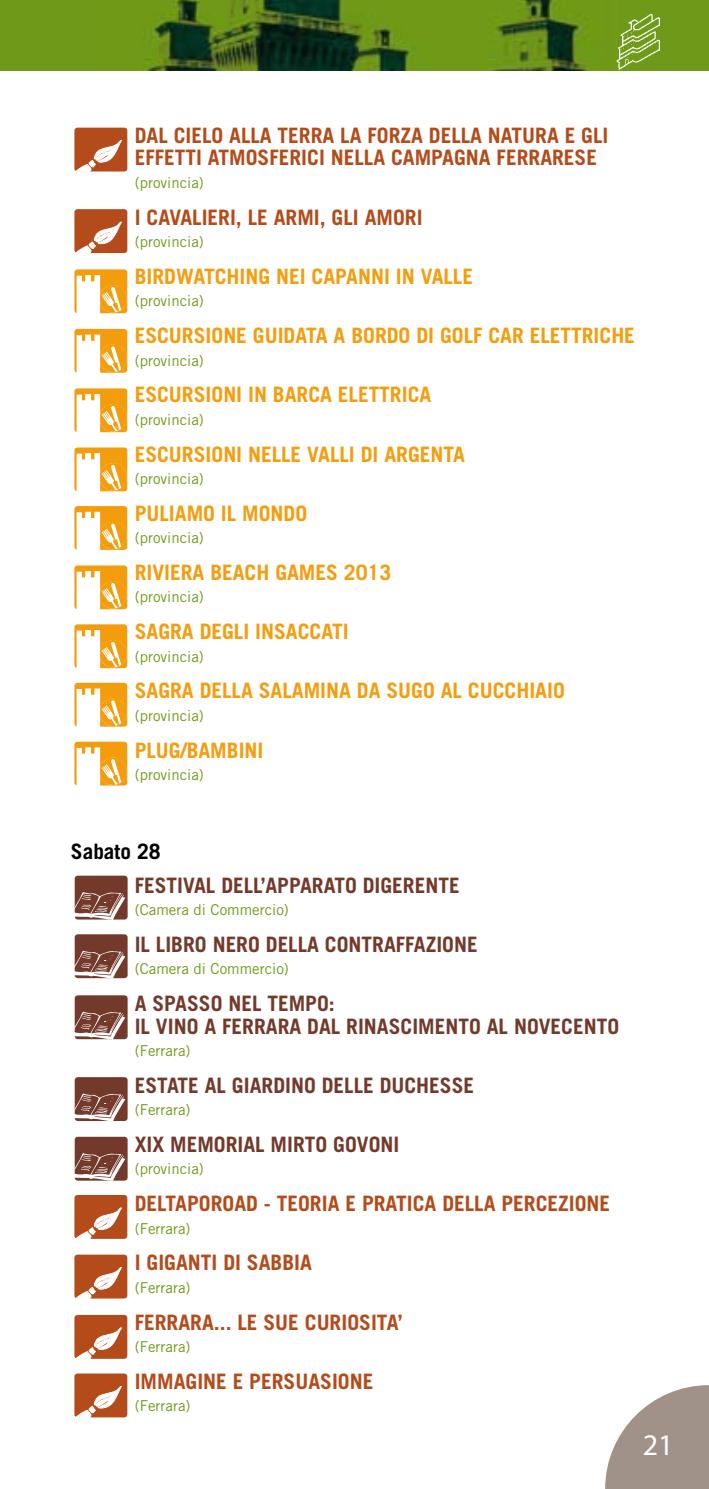
<style>
.page{position:relative;width:709px;height:1489px;background:#fff}
.page>*{position:absolute;margin:0;border:0;box-sizing:border-box;transform-origin:0 0}
.t1{font:30px "Myriad Pro";color:#fff}
.t2{font:700 21.25px "Trade Gothic LT Std";color:#f49d0f}
.t3{font:700 21.25px/22.5px "Trade Gothic LT Std";color:#b44b1a}
.t4{font:700 21.25px/22.5px "Trade Gothic LT Std";color:#733a2b}
.t5{font:700 21.25px "Trade Gothic LT Std";color:#000}
.t6{font:15px "Trade Gothic LT Std";color:#6f9a19}
</style>
<div class="page">
<div style="left:0;top:0;width:709px;height:71px;background:#6f9a19"></div>
<img style="left:143px;top:0;width:474px;height:71px">
<img style="left:617px;top:14px;width:42px;height:55px">
<svg style="left:605px;top:1385px;width:104px;height:103px"></svg>
<div style="left:74px;top:388px;width:53px;height:44px;background:#f49d0c;border-radius:3px"></div>
<svg style="left:77px;top:394px;width:50px;height:39px"></svg>
<div style="left:74px;top:269px;width:53px;height:44px;background:#f49d0c;border-radius:3px"></div>
<svg style="left:77px;top:275px;width:50px;height:39px"></svg>
<div style="left:74px;top:447px;width:53px;height:44px;background:#f49d0c;border-radius:3px"></div>
<svg style="left:77px;top:453px;width:50px;height:39px"></svg>
<div style="left:74px;top:329px;width:53px;height:44px;background:#f49d0c;border-radius:3px"></div>
<svg style="left:77px;top:334px;width:50px;height:39px"></svg>
<div style="left:74px;top:506px;width:53px;height:44px;background:#f49d0c;border-radius:3px"></div>
<svg style="left:77px;top:511px;width:50px;height:39px"></svg>
<div style="left:74px;top:565px;width:53px;height:44px;background:#f49d0c;border-radius:3px"></div>
<svg style="left:77px;top:571px;width:50px;height:39px"></svg>
<div style="left:74px;top:682px;width:53px;height:44px;background:#f49d0c;border-radius:3px"></div>
<svg style="left:77px;top:688px;width:50px;height:39px"></svg>
<div style="left:74px;top:624px;width:53px;height:44px;background:#f49d0c;border-radius:3px"></div>
<svg style="left:77px;top:630px;width:50px;height:39px"></svg>
<div style="left:74px;top:741px;width:53px;height:44px;background:#f49d0c;border-radius:3px"></div>
<svg style="left:77px;top:747px;width:50px;height:39px"></svg>
<div style="left:75px;top:875px;width:53px;height:44px;background:#733a2b;border-radius:3px"></div>
<svg style="left:74px;top:891px;width:51px;height:29px"></svg>
<div style="left:75px;top:934px;width:53px;height:44px;background:#733a2b;border-radius:3px"></div>
<svg style="left:74px;top:950px;width:51px;height:28px"></svg>
<div style="left:75px;top:995px;width:53px;height:44px;background:#733a2b;border-radius:3px"></div>
<svg style="left:74px;top:1011px;width:51px;height:28px"></svg>
<div style="left:75px;top:1077px;width:53px;height:43px;background:#733a2b;border-radius:3px"></div>
<svg style="left:74px;top:1093px;width:51px;height:28px"></svg>
<div style="left:75px;top:1136px;width:53px;height:44px;background:#733a2b;border-radius:3px"></div>
<svg style="left:74px;top:1152px;width:51px;height:29px"></svg>
<div style="left:74px;top:128px;width:53px;height:43px;background:#b44b1a;border-radius:3px"></div>
<svg style="left:76px;top:140px;width:45px;height:32px"></svg>
<div style="left:74px;top:209px;width:53px;height:44px;background:#b44b1a;border-radius:3px"></div>
<svg style="left:76px;top:222px;width:45px;height:31px"></svg>
<div style="left:74px;top:1194px;width:53px;height:44px;background:#b44b1a;border-radius:3px"></div>
<svg style="left:76px;top:1207px;width:45px;height:32px"></svg>
<div style="left:74px;top:1254px;width:53px;height:44px;background:#b44b1a;border-radius:3px"></div>
<svg style="left:76px;top:1267px;width:45px;height:31px"></svg>
<div style="left:74px;top:1314px;width:53px;height:44px;background:#b44b1a;border-radius:3px"></div>
<svg style="left:76px;top:1327px;width:45px;height:32px"></svg>
<div style="left:74px;top:1373px;width:53px;height:44px;background:#b44b1a;border-radius:3px"></div>
<svg style="left:76px;top:1386px;width:45px;height:31px"></svg>
<p class="t3" style="left:135px;top:124px;width:475px">DAL CIELO ALLA TERRA LA FORZA DELLA NATURA E GLI<br>EFFETTI ATMOSFERICI NELLA CAMPAGNA FERRARESE</p>
<p class="t6" style="left:135px;top:174px;width:71px">(provincia)</p>
<p class="t3" style="left:135px;top:205px;width:289px">I CAVALIERI, LE ARMI, GLI AMORI</p>
<p class="t6" style="left:135px;top:233px;width:71px">(provincia)</p>
<p class="t2" style="left:135px;top:263px;width:340px">BIRDWATCHING NEI CAPANNI IN VALLE</p>
<p class="t6" style="left:135px;top:292px;width:71px">(provincia)</p>
<p class="t2" style="left:135px;top:322px;width:502px">ESCURSIONE GUIDATA A BORDO DI GOLF CAR ELETTRICHE</p>
<p class="t6" style="left:135px;top:351px;width:71px">(provincia)</p>
<p class="t2" style="left:135px;top:381px;width:298px">ESCURSIONI IN BARCA ELETTRICA</p>
<p class="t6" style="left:135px;top:410px;width:71px">(provincia)</p>
<p class="t2" style="left:135px;top:441px;width:332px">ESCURSIONI NELLE VALLI DI ARGENTA</p>
<p class="t6" style="left:135px;top:469px;width:71px">(provincia)</p>
<p class="t2" style="left:135px;top:500px;width:174px">PULIAMO IL MONDO</p>
<p class="t6" style="left:135px;top:529px;width:71px">(provincia)</p>
<p class="t2" style="left:135px;top:559px;width:258px">RIVIERA BEACH GAMES 2013</p>
<p class="t6" style="left:135px;top:588px;width:71px">(provincia)</p>
<p class="t2" style="left:135px;top:618px;width:215px">SAGRA DEGLI INSACCATI</p>
<p class="t6" style="left:135px;top:647px;width:71px">(provincia)</p>
<p class="t2" style="left:135px;top:677px;width:431px">SAGRA DELLA SALAMINA DA SUGO AL CUCCHIAIO</p>
<p class="t6" style="left:135px;top:706px;width:71px">(provincia)</p>
<p class="t2" style="left:135px;top:737px;width:130px">PLUG/BAMBINI</p>
<p class="t6" style="left:135px;top:765px;width:71px">(provincia)</p>
<p class="t5" style="left:71px;top:838px;width:91px">Sabato 28</p>
<p class="t4" style="left:135px;top:873px;width:326px">FESTIVAL DELL’APPARATO DIGERENTE</p>
<p class="t6" style="left:135px;top:900px;width:156px">(Camera di Commercio)</p>
<p class="t4" style="left:135px;top:932px;width:344px">IL LIBRO NERO DELLA CONTRAFFAZIONE</p>
<p class="t6" style="left:135px;top:959px;width:156px">(Camera di Commercio)</p>
<p class="t4" style="left:135px;top:991px;width:486px">A SPASSO NEL TEMPO:<br>IL VINO A FERRARA DAL RINASCIMENTO AL NOVECENTO</p>
<p class="t6" style="left:135px;top:1041px;width:57px">(Ferrara)</p>
<p class="t4" style="left:135px;top:1073px;width:341px">ESTATE AL GIARDINO DELLE DUCHESSE</p>
<p class="t6" style="left:135px;top:1100px;width:57px">(Ferrara)</p>
<p class="t4" style="left:135px;top:1132px;width:266px">XIX MEMORIAL MIRTO GOVONI</p>
<p class="t6" style="left:135px;top:1159px;width:71px">(provincia)</p>
<p class="t3" style="left:135px;top:1191px;width:477px">DELTAPOROAD - TEORIA E PRATICA DELLA PERCEZIONE</p>
<p class="t6" style="left:135px;top:1219px;width:57px">(Ferrara)</p>
<p class="t3" style="left:135px;top:1251px;width:179px">I GIGANTI DI SABBIA</p>
<p class="t6" style="left:135px;top:1278px;width:57px">(Ferrara)</p>
<p class="t3" style="left:135px;top:1310px;width:269px">FERRARA... LE SUE CURIOSITA’</p>
<p class="t6" style="left:135px;top:1337px;width:57px">(Ferrara)</p>
<p class="t3" style="left:135px;top:1369px;width:240px">IMMAGINE E PERSUASIONE</p>
<p class="t6" style="left:135px;top:1396px;width:57px">(Ferrara)</p>
<h1 class="t1" style="left:642px;top:1425px;width:32px">21</h1>
</div>
